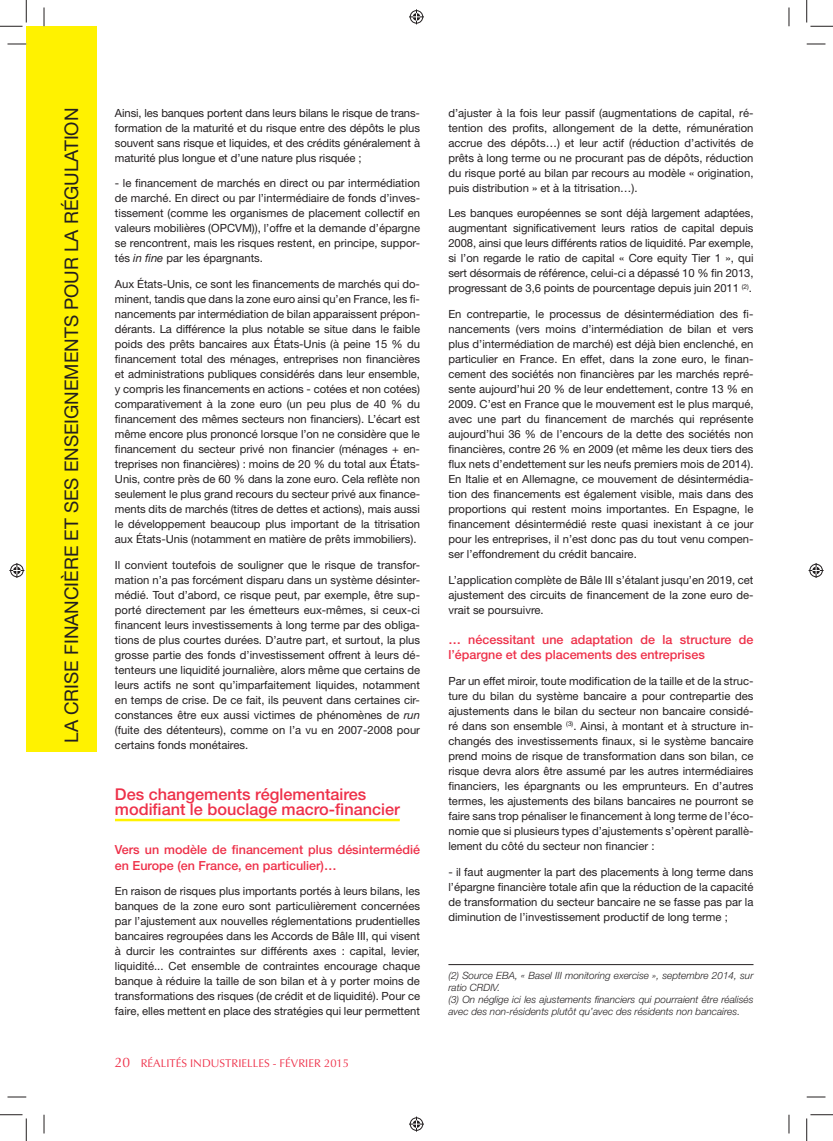
<style>
.page{position:relative;width:833px;height:1141px;background:#fff}
.page>*{position:absolute;margin:0;border:0;box-sizing:border-box;transform-origin:0 0}
.t1{font:18.75px "Helvetica Neue";color:#231f20}
.t2{font:500 16.25px/15px "Helvetica Neue";color:#ee3049}
.t3{font:500 12.5px/15px "Helvetica Neue";color:#ee3049}
.t4{font:11.25px/15px "Helvetica Neue";color:#231f20;text-align:justify}
.t5{font:11.25px "Optima";color:#ee3049}
.t6{font:italic 300 10px/12px "Helvetica Neue";color:#231f20}
.s1{font-style:italic}
.s2{font-size:13.75px}
</style>
<div class="page">
<hr style="left:115px;top:818px;width:284px;height:3px;background:#fff200">
<hr style="left:448px;top:964px;width:305px;height:1px;background:#231f20">
<div style="left:26px;top:26px;width:71px;height:725px;background:#fff200"></div>
<svg style="left:8px;top:43px;width:18px;height:2px"></svg>
<svg style="left:806px;top:43px;width:19px;height:2px"></svg>
<svg style="left:8px;top:1096px;width:18px;height:1px"></svg>
<svg style="left:806px;top:1096px;width:19px;height:1px"></svg>
<svg style="left:43px;top:8px;width:2px;height:18px"></svg>
<svg style="left:43px;top:1114px;width:2px;height:19px"></svg>
<svg style="left:788px;top:8px;width:1px;height:18px"></svg>
<svg style="left:788px;top:1114px;width:1px;height:19px"></svg>
<svg style="left:0;top:0;width:27px;height:27px"></svg>
<svg style="left:0;top:1114px;width:27px;height:26px"></svg>
<svg style="left:806px;top:0;width:26px;height:27px"></svg>
<svg style="left:806px;top:1114px;width:26px;height:26px"></svg>
<svg style="left:409px;top:9px;width:15px;height:15px"></svg>
<svg style="left:409px;top:1116px;width:15px;height:15px"></svg>
<svg style="left:9px;top:563px;width:15px;height:15px"></svg>
<svg style="left:808px;top:563px;width:15px;height:15px"></svg>
<h1 class="t1" style="left:65px;top:742px;width:636px;rotate:-90deg">LA CRISE FINANCIÈRE ET SES ENSEIGNEMENTS POUR LA RÉGULATION</h1>
<p class="t4" style="left:115px;top:106px;width:306px">Ainsi, les banques portent dans leurs bilans le risque de trans&shy;formation de la maturité et du risque entre des dépôts le plus souvent sans risque et liquides, et des crédits généralement à maturité plus longue et d’une nature plus risquée ;</p>
<p class="t4" style="left:115px;top:177px;width:306px">- le financement de marchés en direct ou par intermédiation de marché. En direct ou par l’intermédiaire de fonds d’inves&shy;tissement (comme les organismes de placement collectif en valeurs mobilières (OPCVM)), l’offre et la demande d’épargne se rencontrent, mais les risques restent, en principe, suppor&shy;tés <span class="s1">in fine</span> par les épargnants.</p>
<p class="t4" style="left:115px;top:277px;width:306px">Aux États-Unis, ce sont les financements de marchés qui do&shy;minent, tandis que dans la zone euro ainsi qu’en France, les fi&shy;nancements par intermédiation de bilan apparaissent prépon&shy;dérants. La différence la plus notable se situe dans le faible poids des prêts bancaires aux États-Unis (à peine 15 % du financement total des ménages, entreprises non financières et administrations publiques considérés dans leur ensemble, y compris les financements en actions - cotées et non cotées) comparativement à la zone euro (un peu plus de 40 % du financement des mêmes secteurs non financiers). L’écart est même encore plus prononcé lorsque l’on ne considère que le financement du secteur privé non financier (ménages + en&shy;treprises non financières) : moins de 20 % du total aux États-Unis, contre près de 60 % dans la zone euro. Cela reflète non seulement le plus grand recours du secteur privé aux finance&shy;ments dits de marchés (titres de dettes et actions), mais aussi le développement beaucoup plus important de la titrisation aux États-Unis (notamment en matière de prêts immobiliers).</p>
<p class="t4" style="left:115px;top:558px;width:306px">Il convient toutefois de souligner que le risque de transfor&shy;mation n’a pas forcément disparu dans un système désinter&shy;médié. Tout d’abord, ce risque peut, par exemple, être sup&shy;porté directement par les émetteurs eux-mêmes, si ceux-ci financent leurs investissements à long terme par des obliga&shy;tions de plus courtes durées. D’autre part, et surtout, la plus grosse partie des fonds d’investissement offrent à leurs dé&shy;tenteurs une liquidité journalière, alors même que certains de leurs actifs ne sont qu’imparfaitement liquides, notamment en temps de crise. De ce fait, ils peuvent dans certaines cir&shy;constances être eux aussi victimes de phénomènes de <span class="s1">run </span>(fuite des détenteurs), comme on l’a vu en 2007-2008 pour certains fonds monétaires.</p>
<h2 class="t2" style="left:115px;top:788px;width:286px">Des changements réglementaires modifiant le bouclage macro-financier</h2>
<p class="t3" style="left:115px;top:843px;width:306px">Vers un modèle de financement plus désintermédié en Europe (en France, en particulier)…</p>
<p class="t4" style="left:115px;top:884px;width:306px">En raison de risques plus importants portés à leurs bilans, les banques de la zone euro sont particulièrement concernées par l’ajustement aux nouvelles réglementations prudentielles bancaires regroupées dans les Accords de Bâle III, qui visent à durcir les contraintes sur différents axes : capital, levier, liquidité... Cet ensemble de contraintes encourage chaque banque à réduire la taille de son bilan et à y porter moins de transformations des risques (de crédit et de liquidité). Pour ce faire, elles mettent en place des stratégies qui leur permettent</p>
<p class="t5" style="left:115px;top:1056px;width:235px"><span class="s2">20</span> RÉALITÉS INDUSTRIELLES - FÉVRIER 2015</p>
<p class="t4" style="left:448px;top:106px;width:306px">d’ajuster à la fois leur passif (augmentations de capital, ré&shy;tention des profits, allongement de la dette, rémunération accrue des dépôts…) et leur actif (réduction d’activités de prêts à long terme ou ne procurant pas de dépôts, réduction du risque porté au bilan par recours au modèle « origination, puis distribution » et à la titrisation…).</p>
<p class="t4" style="left:448px;top:207px;width:306px">Les banques européennes se sont déjà largement adaptées, augmentant significativement leurs ratios de capital depuis 2008, ainsi que leurs différents ratios de liquidité. Par exemple, si l’on regarde le ratio de capital « Core equity Tier 1 », qui sert désormais de référence, celui-ci a dépassé 10 % fin 2013, progressant de 3,6 points de pourcentage depuis juin 2011 <sup>(2)</sup>.</p>
<p class="t4" style="left:448px;top:307px;width:306px">En contrepartie, le processus de désintermédiation des fi&shy;nancements (vers moins d’intermédiation de bilan et vers plus d’intermédiation de marché) est déjà bien enclenché, en particulier en France. En effet, dans la zone euro, le finan&shy;cement des sociétés non financières par les marchés repré&shy;sente aujourd’hui 20 % de leur endettement, contre 13 % en 2009. C’est en France que le mouvement est le plus marqué, avec une part du financement de marchés qui représente aujourd’hui 36 % de l’encours de la dette des sociétés non financières, contre 26 % en 2009 (et même les deux tiers des flux nets d’endettement sur les neufs premiers mois de 2014).<br>En Italie et en Allemagne, ce mouvement de désintermédia&shy;tion des financements est également visible, mais dans des proportions qui restent moins importantes. En Espagne, le financement désintermédié reste quasi inexistant à ce jour pour les entreprises, il n’est donc pas du tout venu compen&shy;ser l’effondrement du crédit bancaire.</p>
<p class="t4" style="left:448px;top:573px;width:306px">L’application complète de Bâle III s’étalant jusqu’en 2019, cet ajustement des circuits de financement de la zone euro de&shy;vrait se poursuivre.</p>
<p class="t3" style="left:448px;top:633px;width:306px">… nécessitant une adaptation de la structure de l’épargne et des placements des entreprises</p>
<p class="t4" style="left:448px;top:674px;width:306px">Par un effet miroir, toute modification de la taille et de la struc&shy;ture du bilan du système bancaire a pour contrepartie des ajustements dans le bilan du secteur non bancaire considé&shy;ré dans son ensemble <sup>(3)</sup>. Ainsi, à montant et à structure in&shy;changés des investissements finaux, si le système bancaire prend moins de risque de transformation dans son bilan, ce risque devra alors être assumé par les autres intermédiaires financiers, les épargnants ou les emprunteurs. En d’autres termes, les ajustements des bilans bancaires ne pourront se faire sans trop pénaliser le financement à long terme de l’éco&shy;nomie que si plusieurs types d’ajustements s’opèrent parallè&shy;lement du côté du secteur non financier :</p>
<p class="t4" style="left:448px;top:865px;width:306px">- il faut augmenter la part des placements à long terme dans l’épargne financière totale afin que la réduction de la capacité de transformation du secteur bancaire ne se fasse pas par la diminution de l’investissement productif de long terme ;</p>
<p class="t6" style="left:448px;top:970px;width:306px">(2) Source EBA, « Basel III monitoring exercise », septembre 2014, sur ratio CRDIV.<br>(3) On néglige ici les ajustements financiers qui pourraient être réalisés avec des non-résidents plutôt qu’avec des résidents non bancaires.</p>
</div>
